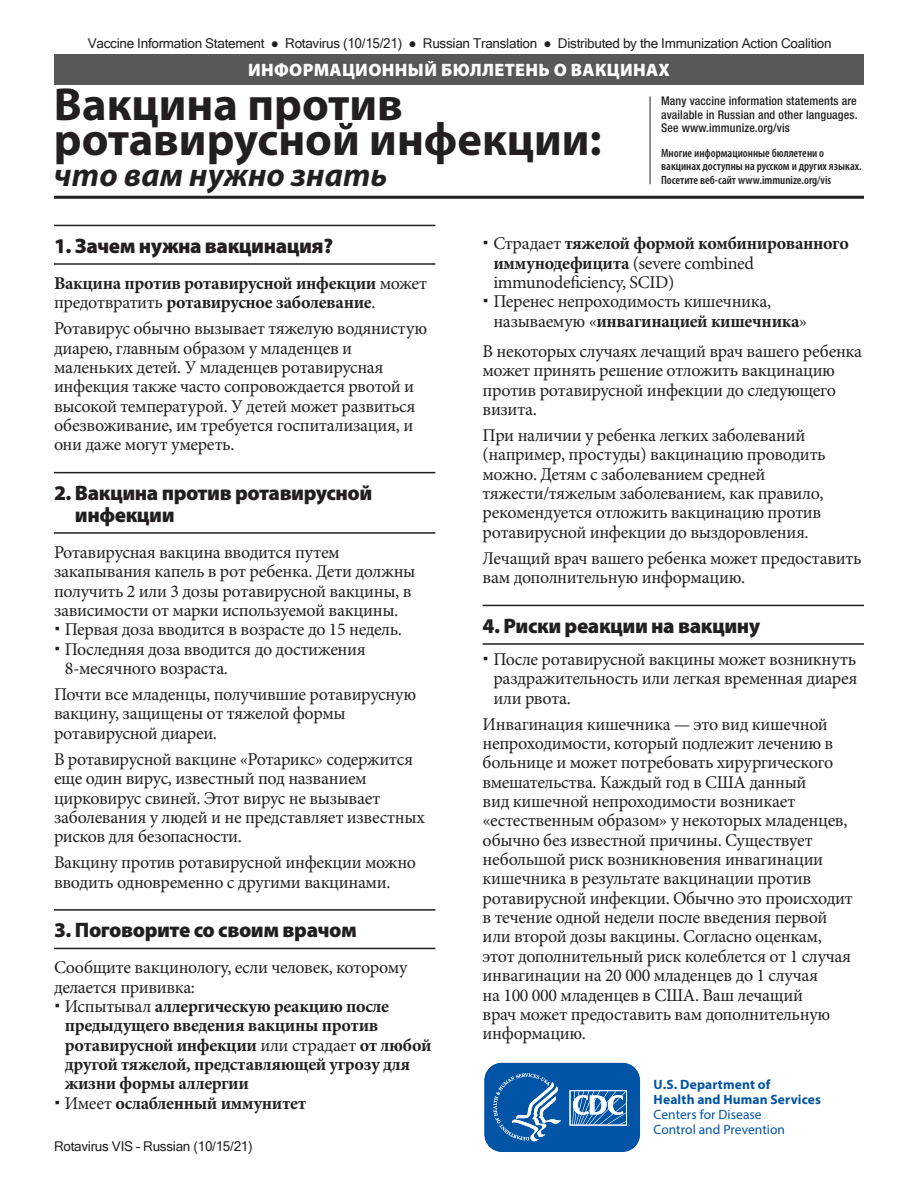
<style>
.page{position:relative;width:918px;height:1188px;background:#fff}
.page>*{position:absolute;margin:0;border:0;box-sizing:border-box;transform-origin:0 0}
.t1{font:700 46.5px/35.5px "Myriad Pro";color:#231f20}
.t2{font:italic 700 33px "Myriad Pro";color:#231f20}
.t3{font:900 21px/21.8px "Myriad Pro";letter-spacing:-.02em;color:#231f20}
.t4{font:18px/19.4px "Minion Pro";letter-spacing:-.02em;color:#231f20}
.t5{font:700 18px/19.4px "Minion Pro";letter-spacing:-.02em;color:#231f20}
.t6{font:900 18px "Myriad Pro";letter-spacing:.02em;color:#fff}
.t7{font:13.5px "Microsoft Sans Serif";letter-spacing:-.02em;color:#231f20}
.t8{font:700 13.5px/15px "Myriad Pro";letter-spacing:.01em;color:#0154a6}
.t9{font:13.5px/15px "Myriad Pro";color:#0154a6}
.t10{font:600 condensed 12px/13.5px "Myriad Pro";color:#231f20}
.t11{font:500 condensed 12px/13.5px "Helvetica Neue LT Std";letter-spacing:.01em;color:#231f20;text-align:justify}
.s1{font-weight:400}
.s2{font-weight:700}
</style>
<div class="page">
<hr style="left:650px;top:96px;width:1px;height:88px;background:#231f20">
<hr style="left:54px;top:196px;width:810px;height:3px;background:#231f20">
<svg style="left:484px;top:1062px;width:157px;height:90px;background:#296fb4"></svg>
<div style="left:54px;top:54px;width:810px;height:31px;background:#57585a"></div>
<hr style="left:54px;top:263px;width:381px;height:2px;background:#231f20">
<hr style="left:54px;top:225px;width:381px;height:1px;background:#231f20">
<hr style="left:54px;top:532px;width:381px;height:2px;background:#231f20">
<hr style="left:54px;top:472px;width:381px;height:1px;background:#231f20">
<hr style="left:54px;top:948px;width:381px;height:1px;background:#231f20">
<hr style="left:54px;top:909px;width:381px;height:2px;background:#231f20">
<hr style="left:483px;top:643px;width:381px;height:2px;background:#231f20">
<hr style="left:483px;top:605px;width:381px;height:1px;background:#231f20">
<p class="t7" style="left:88px;top:36px;width:745px">Vaccine Information Statement ● Rotavirus (10/15/21) ● Russian Translation ● Distributed by the Immunization Action Coalition</p>
<p class="t6" style="left:248px;top:58px;width:423px">ИНФОРМАЦИОННЫЙ БЮЛЛЕТЕНЬ О ВАКЦИНАХ</p>
<h1 class="t1" style="left:54px;top:85px;width:549px">Вакцина против ротавирусной инфекции:</h1>
<h2 class="t2" style="left:54px;top:153px;width:335px">что вам нужно знать</h2>
<p class="t11" style="left:661px;top:94px;width:198px">Many vaccine information statements are available in Russian and other languages.<br>See www.immunize.org/vis</p>
<p class="t10" style="left:661px;top:146px;width:202px">Многие информационные бюллетени о вакцинах доступны на русском и других языках.<br>Посетите веб-сайт www.immunize.org/vis</p>
<p class="t3" style="left:54px;top:234px;width:281px">1. Зачем нужна вакцинация?</p>
<p class="t5" style="left:54px;top:273px;width:375px">Вакцина против ротавирусной инфекции <span class="s1">может предотвратить</span> ротавирусное заболевание<span class="s1">.</span></p>
<p class="t4" style="left:54px;top:319px;width:375px">Ротавирус обычно вызывает тяжелую водянистую диарею, главным образом у младенцев и маленьких детей. У младенцев ротавирусная инфекция также часто сопровождается рвотой и высокой температурой. У детей может развиться обезвоживание, им требуется госпитализация, и они даже могут умереть.</p>
<p class="t3" style="left:75px;top:481px;width:299px;text-indent:-21px">2. Вакцина против ротавирусной инфекции</p>
<p class="t4" style="left:54px;top:543px;width:287px">Ротавирусная вакцина вводится путем</p>
<p class="t4" style="left:54px;top:562px;width:363px">закапывания капель в рот ребенка. Дети должны</p>
<p class="t4" style="left:54px;top:581px;width:359px">получить 2 или 3 дозы ротавирусной вакцины, в</p>
<p class="t4" style="left:54px;top:601px;width:346px">зависимости от марки используемой вакцины.</p>
<p class="t4" style="left:65px;top:620px;width:339px">Первая доза вводится в возрасте до 15 недель.</p>
<p class="t4" style="left:65px;top:639px;width:303px">Последняя доза вводится до достижения</p>
<p class="t4" style="left:65px;top:659px;width:165px">8-месячного возраста.</p>
<p class="t4" style="left:54px;top:685px;width:364px">Почти все младенцы, получившие ротавирусную вакцину, защищены от тяжелой формы ротавирусной диареи.</p>
<p class="t4" style="left:54px;top:750px;width:372px">В ротавирусной вакцине «Ротарикс» содержится еще один вирус, известный под названием цирковирус свиней. Этот вирус не вызывает заболевания у людей и не представляет известных рисков для безопасности.</p>
<p class="t4" style="left:54px;top:853px;width:364px">Вакцину против ротавирусной инфекции можно вводить одновременно с другими вакцинами.</p>
<p class="t3" style="left:54px;top:918px;width:304px">3. Поговорите со своим врачом</p>
<p class="t4" style="left:54px;top:958px;width:355px">Сообщите вакцинологу, если человек, которому делается прививка:</p>
<p class="t5" style="left:65px;top:996px;width:368px"><span class="s1">Испытывал</span> аллергическую реакцию после предыдущего введения вакцины против ротавирусной инфекции <span class="s1">или страдает</span> от любой другой тяжелой, представляющей угрозу для жизни формы аллергии<br><span class="s1">Имеет</span> ослабленный иммунитет</p>
<p class="t7" style="left:54px;top:1138px;width:200px">Rotavirus VIS – Russian (10/15/21)</p>
<p class="t4" style="left:493px;top:234px;width:357px">Страдает <span class="s2">тяжелой формой комбинированного иммунодефицита</span> (severe combined immunodeficiency, SCID)<br>Перенес непроходимость кишечника, называемую «<span class="s2">инвагинацией кишечника</span>»</p>
<p class="t4" style="left:483px;top:342px;width:381px">В некоторых случаях лечащий врач вашего ребенка может принять решение отложить вакцинацию против ротавирусной инфекции до следующего визита.</p>
<p class="t4" style="left:483px;top:426px;width:345px">При наличии у ребенка легких заболеваний (например, простуды) вакцинацию проводить можно. Детям с заболеванием средней тяжести/тяжелым заболеванием, как правило, рекомендуется отложить вакцинацию против ротавирусной инфекции до выздоровления.</p>
<p class="t4" style="left:483px;top:549px;width:380px">Лечащий врач вашего ребенка может предоставить вам дополнительную информацию.</p>
<p class="t3" style="left:483px;top:614px;width:279px">4. Риски реакции на вакцину</p>
<p class="t4" style="left:493px;top:649px;width:366px;text-align:justify">После ротавирусной вакцины может возникнуть раздражительность или легкая временная диарея или рвота.</p>
<p class="t4" style="left:483px;top:714px;width:372px">Инвагинация кишечника — это вид кишечной непроходимости, который подлежит лечению в больнице и может потребовать хирургического вмешательства. Каждый год в США данный<br>вид кишечной непроходимости возникает «естественным образом» у некоторых младенцев, обычно без известной причины. Существует небольшой риск возникновения инвагинации кишечника в результате вакцинации против ротавирусной инфекции. Обычно это происходит в течение одной недели после введения первой или второй дозы вакцины. Согласно оценкам, этот дополнительный риск колеблется от 1 случая инвагинации на 20 000 младенцев до 1 случая<br>на 100 000 младенцев в США. Ваш лечащий<br>врач может предоставить вам дополнительную информацию.</p>
<p class="t8" style="left:654px;top:1077px;width:169px">U.S. Department of<br>Health and Human Services</p>
<p class="t9" style="left:654px;top:1107px;width:133px">Centers for Disease<br>Control and Prevention</p>
</div>
